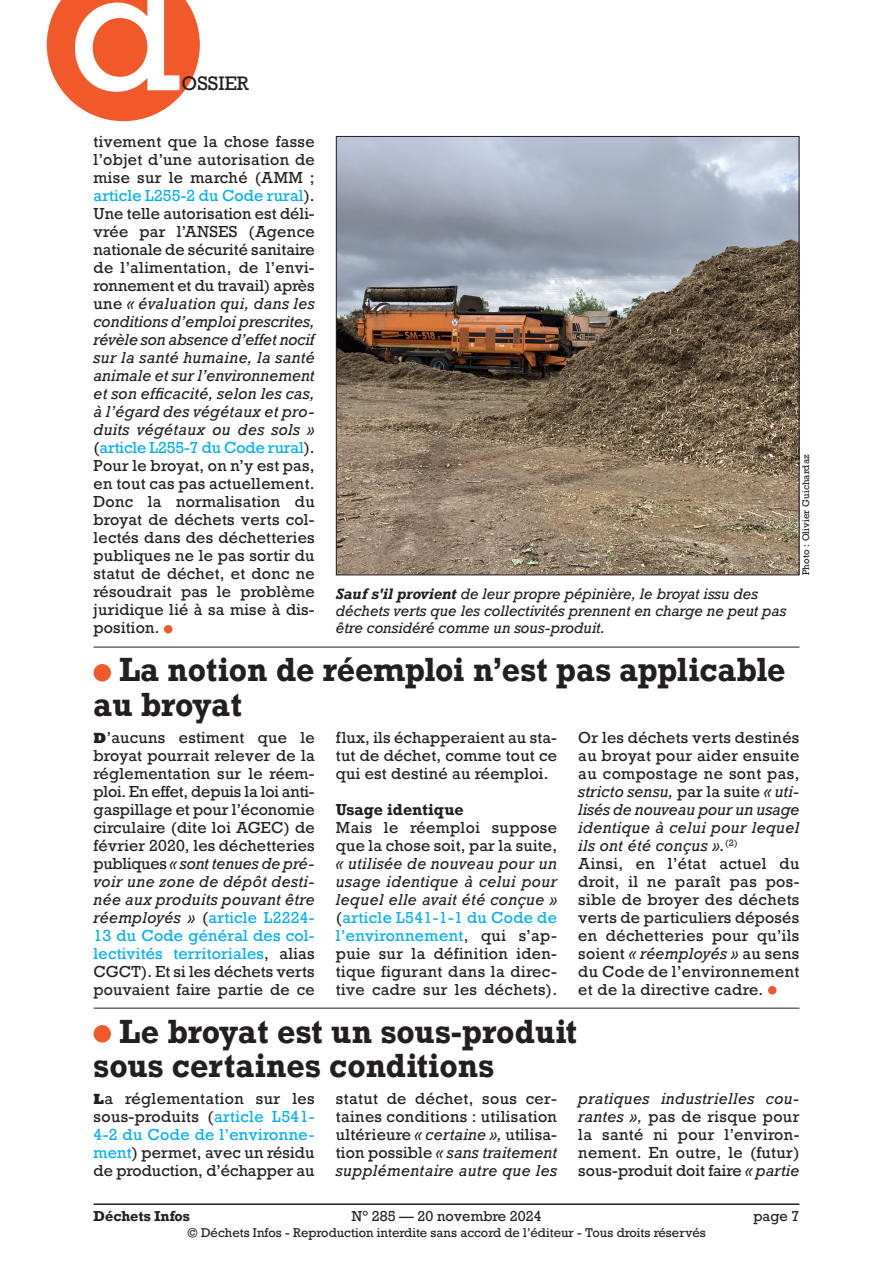
<style>
.page{position:relative;width:893px;height:1263px;background:#fff}
.page>*{position:absolute;margin:0;border:0;box-sizing:border-box;transform-origin:0 0}
.t1{font:166.5px "Rockwell";color:#fff}
.Texte_courant{font:700 31.5px/34.5px "Rockwell";letter-spacing:-.005em;color:#231f20;scale:.95 1}
.t2{font:18.3px "Rockwell";color:#231f20}
.Texte_courant-2{font:15px/18px "Rockwell";letter-spacing:.015em;color:#231f20;text-align:justify}
.Texte_courant-3{font:italic 15px/18px "Rockwell";letter-spacing:.025em;color:#231f20;text-align:justify}
.Texte_courant-4{font:700 15px "Rockwell";color:#231f20}
.Légende_photo{font:italic 14.25px/17.2px "Rockwell";color:#231f20}
.t3{font:13.5px "Rockwell";color:#231f20}
.t4{font:700 13.5px "Rockwell";color:#231f20}
.t5{font:12px "Rockwell";color:#231f20}
.Crédit_photo{font:9px "Rockwell";letter-spacing:.015em;color:#231f20}
.s1{color:#00aeef}
.s2{font-style:italic}
.s3{font-family:"Rockwell Std";font-weight:800}
.s4{font-weight:700}
.s5{font-style:normal}
</style>
<div class="page">
<hr style="left:94px;top:1203px;width:705px;height:2px;background:#231f20">
<div style="left:164px;top:625px;width:8px;height:8px;background:#f1592a;border-radius:50%"></div>
<hr style="left:94px;top:647px;width:705px;height:1px;background:#231f20">
<div style="left:94px;top:664px;width:17px;height:17px;background:#f1592a;border-radius:50%"></div>
<div style="left:768px;top:986px;width:8px;height:8px;background:#f1592a;border-radius:50%"></div>
<hr style="left:94px;top:1008px;width:705px;height:1px;background:#231f20">
<div style="left:94px;top:1025px;width:17px;height:17px;background:#f1592a;border-radius:50%"></div>
<img style="left:338px;top:138px;width:459px;height:435px">
<svg style="left:47px;top:0;width:153px;height:121px;background:#f3734b"></svg>
<h1 class="t1" style="left:69px;top:-73px;width:114px">d</h1>
<p class="t2" style="left:182px;top:72px;width:69px">OSSIER</p>
<p class="Texte_courant-2" style="left:94px;top:133px;width:223px">tivement que la chose fasse l’objet d’une autorisation de mise sur le marché (AMM ; <span class="s1">article L255-2 du Code rural</span>).<br>Une telle autorisation est déli&shy;vrée par l’ANSES (Agence nationale de sécurité sanitaire de l’alimentation, de l’envi&shy;ronnement et du travail) après une <span class="s2">« évaluation qui, dans les conditions d’emploi prescrites, révèle son absence d’effet nocif sur la santé humaine, la santé animale et sur l’environnement et son efficacité, selon les cas, à l’égard des végétaux et pro&shy;duits végétaux ou des sols » </span>(<span class="s1">article L255-7 du Code rural</span>).<br>Pour le broyat, on n’y est pas, en tout cas pas actuellement.</p>
<p class="Texte_courant-2" style="left:94px;top:493px;width:223px">Donc la normalisation du broyat de déchets verts col&shy;lectés dans des déchetteries publiques ne le pas sortir du statut de déchet, et donc ne résoudrait pas le problème juridique lié à sa mise à dis&shy;position.</p>
<p class="Texte_courant" style="left:94px;top:652px;width:730px;text-indent:26px">La notion de réemploi n’est pas applicable au broyat</p>
<p class="Texte_courant-2" style="left:94px;top:728px;width:223px"><span class="s3">D</span>’aucuns estiment que le broyat pourrait relever de la réglementation sur le réem&shy;ploi. En effet, depuis la loi anti&shy;gaspillage et pour l’économie circulaire (dite loi AGEC) de février 2020, les déchetteries publiques <span class="s2">« sont tenues de pré&shy;voir une zone de dépôt desti&shy;née aux produits pouvant être réemployés »</span> (<span class="s1">article L2224- 13 du Code général des col&shy;lectivités territoriales</span>, alias CGCT). Et si les déchets verts pouvaient faire partie de ce</p>
<p class="Texte_courant-2" style="left:336px;top:728px;width:223px">flux, ils échapperaient au sta&shy;tut de déchet, comme tout ce qui est destiné au réemploi.</p>
<p class="Crédit_photo" style="left:800px;top:575px;width:122px;rotate:-90deg">Photo : Olivier Guichardaz</p>
<p class="Légende_photo" style="left:336px;top:585px;width:452px"><span class="s4">Sauf s'il provient</span> de leur propre pépinière, le broyat issu des déchets verts que les collectivités prennent en charge ne peut pas être considéré comme un sous-produit.</p>
<p class="Texte_courant-3" style="left:578px;top:728px;width:223px"><span class="s5">Or les déchets verts destinés au broyat pour aider ensuite au compostage ne sont pas, </span>stricto sensu, <span class="s5">par la suite</span> « uti&shy;lisés de nouveau pour un usage identique à celui pour lequel ils ont été conçus ».<sup>(2)</sup></p>
<p class="Texte_courant-2" style="left:578px;top:854px;width:223px">Ainsi, en l’état actuel du droit, il ne paraît pas pos&shy;sible de broyer des déchets verts de particuliers déposés en déchetteries pour qu’ils soient <span class="s2">« réemployés »</span> au sens du Code de l’environnement et de la directive cadre.</p>
<p class="Texte_courant-4" style="left:336px;top:799px;width:129px">Usage identique</p>
<p class="Texte_courant-2" style="left:336px;top:818px;width:223px">Mais le réemploi suppose que la chose soit, par la suite, <span class="s2">« utilisée de nouveau pour un usage identique à celui pour lequel elle avait été conçue » </span>(<span class="s1">article L541-1-1 du Code de l’environnement</span>, qui s’ap&shy;puie sur la définition iden&shy;tique figurant dans la direc&shy;tive cadre sur les déchets).</p>
<p class="Texte_courant" style="left:94px;top:1013px;width:511px;text-indent:26px">Le broyat est un sous-produit sous certaines conditions</p>
<p class="Texte_courant-2" style="left:94px;top:1089px;width:223px"><span class="s3">L</span>a réglementation sur les sous-produits (<span class="s1">article L541- 4-2 du Code de l’environne&shy;ment</span>) permet, avec un résidu de production, d’échapper au</p>
<p class="Texte_courant-2" style="left:336px;top:1089px;width:223px">statut de déchet, sous cer&shy;taines conditions : utilisation ultérieure <span class="s2">« certaine »,</span> utilisa&shy;tion possible <span class="s2">« sans traitement supplémentaire autre que les</span></p>
<p class="Texte_courant-2" style="left:578px;top:1089px;width:223px"><span class="s2">pratiques industrielles cou&shy;rantes »,</span> pas de risque pour la santé ni pour l’environ&shy;nement. En outre, le (futur) sous-produit doit faire <span class="s2">« partie</span></p>
<p class="t4" style="left:94px;top:1207px;width:98px">Déchets Infos</p>
<p class="t3" style="left:351px;top:1207px;width:192px">N° 285 — 20 novembre 2024</p>
<p class="t3" style="left:753px;top:1207px;width:48px">page 7</p>
<p class="t5" style="left:187px;top:1225px;width:520px">© Déchets Infos - Reproduction interdite sans accord de l’éditeur - Tous droits réservés</p>
</div>
